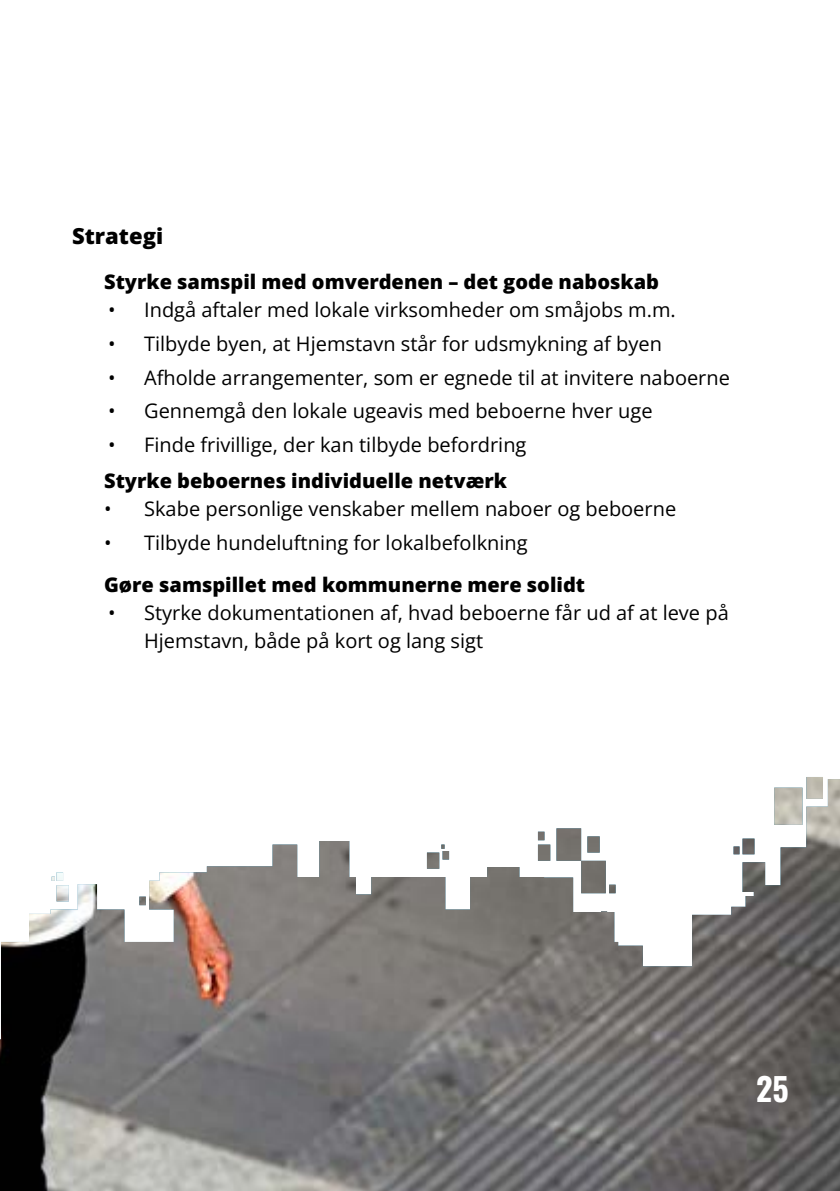
<style>
.page{position:relative;width:840px;height:1191px;background:#fff}
.page>*{position:absolute;margin:0;border:0;box-sizing:border-box;transform-origin:0 0}
.t1{font:700 32px "Oswald";color:#fff}
.t2{font:800 22px "Open Sans";color:#000}
.t3{font:700 20px "Open Sans";color:#000}
.t4{font:20px/28px "Open Sans";color:#000}
.t5{font:800 20px "Open Sans";color:#000}
</style>
<div class="page">
<img style="left:0;top:777px;width:839px;height:414px">
<p class="t2" style="left:72px;top:221px;width:93px">Strategi</p>
<p class="t5" style="left:104px;top:268px;width:556px">Styrke samspil med omverdenen – det gode naboskab</p>
<p class="t3" style="left:108px;top:296px;width:569px">• Indgå aftaler med lokale virksomheder om småjobs m.m.</p>
<p class="t3" style="left:108px;top:330px;width:555px">• Tilbyde byen, at Hjemstavn står for udsmykning af byen</p>
<p class="t3" style="left:108px;top:364px;width:623px">• Afholde arrangementer, som er egnede til at invitere naboerne</p>
<p class="t3" style="left:108px;top:397px;width:545px">• Gennemgå den lokale ugeavis med beboerne hver uge</p>
<p class="t4" style="left:108px;top:430px;width:419px">• Finde frivillige, der kan tilbyde befordring</p>
<p class="t5" style="left:104px;top:467px;width:404px">Styrke beboernes individuelle netværk</p>
<p class="t3" style="left:104px;top:495px;width:573px">• Skabe personlige venskaber mellem naboer og beboerne</p>
<p class="t3" style="left:104px;top:529px;width:425px">• Tilbyde hundeluftning for lokalbefolkning</p>
<p class="t5" style="left:104px;top:570px;width:482px">Gøre samspillet med kommunerne mere solidt</p>
<p class="t4" style="left:144px;top:598px;width:585px;text-indent:-36px">• Styrke dokumentationen af, hvad beboerne får ud af at leve på<br>Hjemstavn, både på kort og lang sigt</p>
<h1 class="t1" style="left:755px;top:1071px;width:34px">25</h1>
</div>
